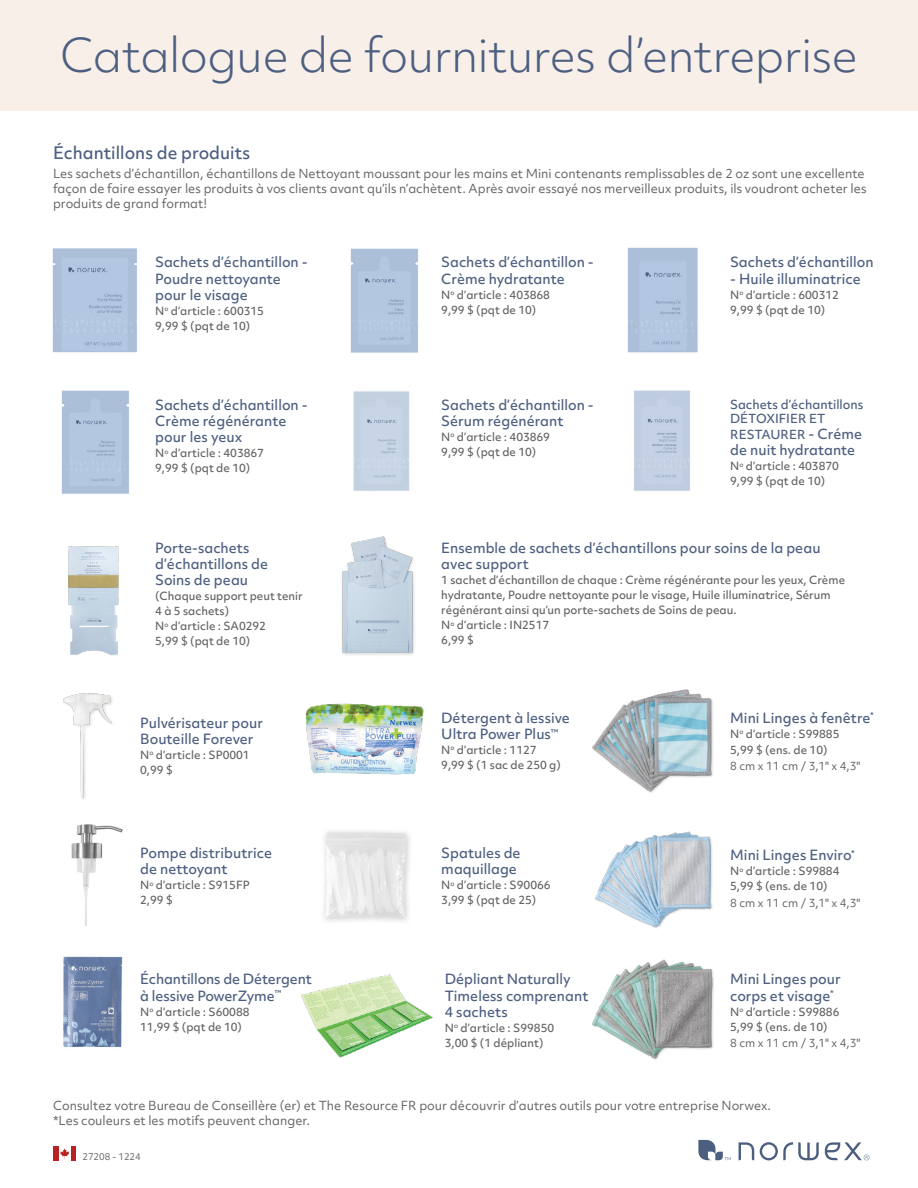
<style>
.page{position:relative;width:918px;height:1188px;background:#fff}
.page>*{position:absolute;margin:0;border:0;box-sizing:border-box;transform-origin:0 0}
.t1{font:300 45px "Objektiv Mk 2";letter-spacing:-.01em;color:#4d5f80}
.t2{font:500 16.5px "Objektiv Mk 2";color:#4d5f80}
.t3{font:500 13.5px/16.2px "Objektiv Mk 2";color:#4d5f80}
.t4{font:12px/15px "Objektiv Mk 2";color:#636466}
.t5{font:500 12px/14.4px "Objektiv Mk 2";color:#4d5f80}
.t6{font:500 10.8px/15px "Objektiv Mk 2";color:#636466}
.t7{font:10.8px "Objektiv Mk 2";color:#636466}
.t8{font:9px "Objektiv Mk 2";color:#636466}
.s1{font-size:13.5px}
</style>
<div class="page">
<div style="left:0;top:0;width:918px;height:110px;background:#f8efe9"></div>
<svg style="left:760px;top:1142px;width:59px;height:18px"></svg>
<svg style="left:739px;top:1142px;width:15px;height:18px"></svg>
<svg style="left:825px;top:1142px;width:44px;height:18px"></svg>
<svg style="left:698px;top:1140px;width:33px;height:20px"></svg>
<img style="left:52px;top:248px;width:85px;height:105px">
<img style="left:350px;top:248px;width:68px;height:105px">
<img style="left:628px;top:247px;width:70px;height:106px">
<img style="left:61px;top:390px;width:68px;height:104px">
<div style="left:53px;top:1146px;width:6px;height:14px;background:#b72325"></div>
<div style="left:71px;top:1146px;width:5px;height:14px;background:#b72325"></div>
<svg style="left:60px;top:1149px;width:9px;height:9px"></svg>
<img style="left:301px;top:974px;width:132px;height:84px">
<img style="left:63px;top:693px;width:49px;height:106px">
<img style="left:68px;top:546px;width:51px;height:110px">
<img style="left:342px;top:536px;width:73px;height:119px">
<img style="left:353px;top:391px;width:57px;height:100px">
<img style="left:634px;top:390px;width:56px;height:101px">
<img style="left:595px;top:831px;width:118px;height:97px">
<img style="left:592px;top:689px;width:121px;height:104px">
<img style="left:592px;top:959px;width:122px;height:101px">
<img style="left:305px;top:703px;width:119px;height:72px">
<img style="left:71px;top:824px;width:52px;height:102px">
<img style="left:324px;top:831px;width:86px;height:90px">
<img style="left:63px;top:956px;width:60px;height:91px">
<h1 class="t1" style="left:60px;top:25px;width:799px">Catalogue de fournitures d’entreprise</h1>
<h2 class="t2" style="left:53px;top:142px;width:199px">Échantillons de produits</h2>
<p class="t4" style="left:53px;top:166px;width:815px">Les sachets d’échantillon, échantillons de Nettoyant moussant pour les mains et Mini contenants remplissables de 2 oz sont une excellente façon de faire essayer les produits à vos clients avant qu’ils n’achètent. Après avoir essayé nos merveilleux produits, ils voudront acheter les produits de grand format!</p>
<p class="t3" style="left:155px;top:254px;width:154px">Sachets d’échantillon -<br>Poudre nettoyante pour le visage</p>
<p class="t6" style="left:155px;top:303px;width:110px">N<sup>o</sup> d’article : 600315<br>9,99 $ (pqt de 10)</p>
<p class="t3" style="left:155px;top:396px;width:154px">Sachets d’échantillon -<br>Crème régénérante pour les yeux</p>
<p class="t6" style="left:155px;top:445px;width:110px">N<sup>o</sup> d’article : 403867<br>9,99 $ (pqt de 10)</p>
<p class="t3" style="left:155px;top:540px;width:114px">Porte-sachets d’échantillons de<br>Soins de peau</p>
<p class="t6" style="left:155px;top:589px;width:149px">(Chaque support peut tenir<br>4 à 5 sachets)<br>N<sup>o</sup> d’article : SA0292<br>5,99 $ (pqt de 10)</p>
<p class="t3" style="left:140px;top:714px;width:124px">Pulvérisateur pour<br>Bouteille Forever</p>
<p class="t6" style="left:140px;top:747px;width:111px">N<sup>o</sup> d’article : SP0001<br>0,99 $</p>
<p class="t3" style="left:140px;top:845px;width:133px">Pompe distributrice de nettoyant</p>
<p class="t6" style="left:140px;top:878px;width:111px">N<sup>o</sup> d’article : S915FP<br>2,99 $</p>
<p class="t3" style="left:140px;top:971px;width:173px">Échantillons de Détergent à lessive PowerZyme<sup>™</sup></p>
<p class="t6" style="left:140px;top:1004px;width:111px">N<sup>o</sup> d’article : S60088<br>11,99 $ (pqt de 10)</p>
<p class="t3" style="left:441px;top:254px;width:154px">Sachets d’échantillon -<br>Crème hydratante</p>
<p class="t6" style="left:441px;top:287px;width:110px">N<sup>o</sup> d’article : 403868<br>9,99 $ (pqt de 10)</p>
<p class="t3" style="left:441px;top:396px;width:154px">Sachets d’échantillon -<br>Sérum régénérant</p>
<p class="t6" style="left:441px;top:429px;width:110px">N<sup>o</sup> d’article : 403869<br>9,99 $ (pqt de 10)</p>
<p class="t3" style="left:730px;top:254px;width:145px">Sachets d’échantillon</p>
<p class="t3" style="left:730px;top:270px;width:132px">- Huile illuminatrice</p>
<p class="t6" style="left:730px;top:287px;width:110px">N<sup>o</sup> d’article : 600312<br>9,99 $ (pqt de 10)</p>
<p class="t5" style="left:730px;top:397px;width:135px">Sachets d’échantillons<br>DÉTOXIFIER ET</p>
<p class="t5" style="left:730px;top:427px;width:133px">RESTAURER <span class="s1">- Créme</span></p>
<p class="t3" style="left:730px;top:442px;width:127px">de nuit hydratante</p>
<p class="t6" style="left:730px;top:459px;width:110px">N<sup>o</sup> d’article : 403870<br>9,99 $ (pqt de 10)</p>
<p class="t3" style="left:441px;top:540px;width:381px">Ensemble de sachets d’échantillons pour soins de la peau avec support</p>
<p class="t6" style="left:441px;top:573px;width:405px">1 sachet d’échantillon de chaque : Crème régénérante pour les yeux, Crème hydratante, Poudre nettoyante pour le visage, Huile illuminatrice, Sérum régénérant ainsi qu’un porte-sachets de Soins de peau.<br>N<sup>o</sup> d’article : IN2517<br>6,99 $</p>
<p class="t3" style="left:441px;top:709px;width:130px">Détergent à lessive<br>Ultra Power Plus<sup>™</sup></p>
<p class="t6" style="left:441px;top:742px;width:121px">N<sup>o</sup> d’article : 1127<br>9,99 $ (1 sac de 250 g)</p>
<p class="t3" style="left:441px;top:845px;width:81px">Spatules de maquillage</p>
<p class="t6" style="left:441px;top:878px;width:111px">N<sup>o</sup> d’article : S90066<br>3,99 $ (pqt de 25)</p>
<p class="t3" style="left:445px;top:971px;width:145px">Dépliant Naturally<br>Timeless comprenant<br>4 sachets</p>
<p class="t6" style="left:445px;top:1020px;width:111px">N<sup>o</sup> d’article : S99850<br>3,00 $ (1 dépliant)</p>
<p class="t3" style="left:730px;top:709px;width:145px">Mini Linges à fenêtre<sup>*</sup></p>
<p class="t6" style="left:730px;top:725px;width:111px;line-height:16.2px">N<sup>o</sup> d’article : S99885<br>5,99 $ (ens. de 10)</p>
<p class="t7" style="left:730px;top:759px;width:132px">8 cm x 11 cm / 3,1" x 4,3"</p>
<p class="t3" style="left:730px;top:847px;width:126px">Mini Linges Enviro<sup>*</sup></p>
<p class="t6" style="left:730px;top:864px;width:111px">N<sup>o</sup> d’article : S99884<br>5,99 $ (ens. de 10)</p>
<p class="t7" style="left:730px;top:895px;width:132px">8 cm x 11 cm / 3,1" x 4,3"</p>
<p class="t3" style="left:730px;top:971px;width:112px">Mini Linges pour corps et visage<sup>*</sup></p>
<p class="t6" style="left:730px;top:1004px;width:111px">N<sup>o</sup> d’article : S99886<br>5,99 $ (ens. de 10)</p>
<p class="t7" style="left:730px;top:1036px;width:132px">8 cm x 11 cm / 3,1" x 4,3"</p>
<p class="t4" style="left:53px;top:1098px;width:719px">Consultez votre Bureau de Conseillère (er) et The Resource FR pour découvrir d’autres outils pour votre entreprise Norwex. *Les couleurs et les motifs peuvent changer.</p>
<p class="t8" style="left:82px;top:1151px;width:60px">27208 - 1224</p>
</div>
